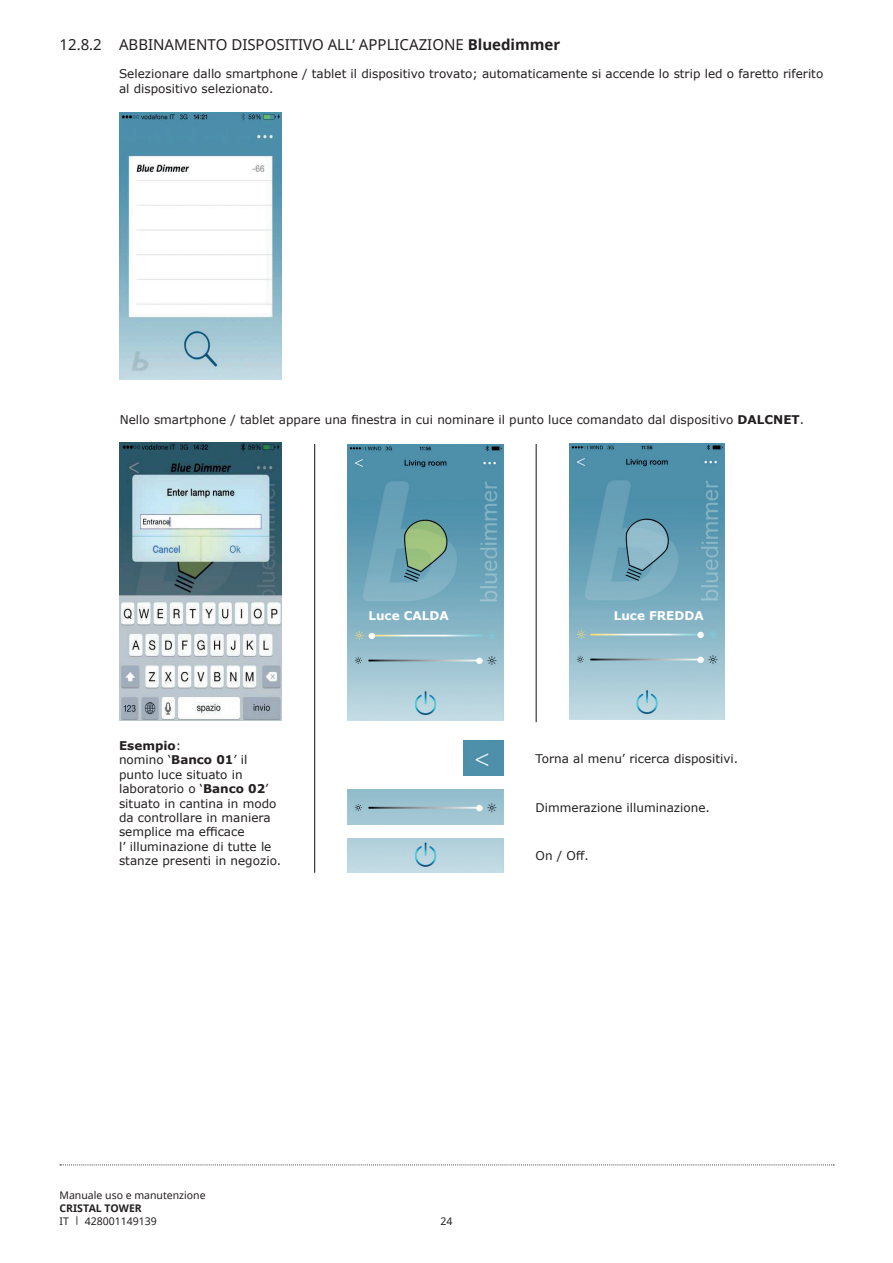
<style>
.page{position:relative;width:893px;height:1263px;background:#fff}
.page>*{position:absolute;margin:0;border:0;box-sizing:border-box;transform-origin:0 0}
.t1{font:15px "Noto Sans";color:#231f20}
.t2{font:12px/14.4px "Verdana";color:#231f20}
.t3{font:700 12px "Verdana";color:#fff}
.t4{font:10.5px "Noto Sans";color:#231f20}
.t5{font:700 10.5px "Noto Sans";color:#231f20}
.s1{font-weight:700}
</style>
<div class="page">
<svg style="left:60px;top:1164px;width:774px;height:1px"></svg>
<svg style="left:76px;top:1216px;width:2px;height:9px"></svg>
<img style="left:119px;top:113px;width:163px;height:267px">
<img style="left:120px;top:442px;width:162px;height:278px">
<img style="left:348px;top:444px;width:155px;height:276px">
<img style="left:569px;top:443px;width:156px;height:277px">
<hr style="left:314px;top:444px;width:1px;height:429px;background:#231f20">
<hr style="left:536px;top:444px;width:1px;height:278px;background:#231f20">
<img style="left:464px;top:741px;width:39px;height:35px">
<img style="left:348px;top:790px;width:155px;height:34px">
<img style="left:348px;top:838px;width:155px;height:35px">
<p class="t1" style="left:60px;top:34px;width:502px">12.8.2 ABBINAMENTO DISPOSITIVO ALL’ APPLICAZIONE <span class="s1">Bluedimmer</span></p>
<p class="t2" style="left:119px;top:66px;width:706px">Selezionare dallo smartphone / tablet il dispositivo trovato; automaticamente si accende lo strip led o faretto riferito al dispositivo selezionato.</p>
<p class="t2" style="left:120px;top:412px;width:686px">Nello smartphone / tablet appare una finestra in cui nominare il punto luce comandato dal dispositivo <span class="s1">DALCNET</span>.</p>
<p class="t2" style="left:119px;top:738px;width:164px"><span class="s1">Esempio</span>:<br>nomino ‘<span class="s1">Banco 01</span>’ il punto luce situato in laboratorio o ‘<span class="s1">Banco 02</span>’ situato in cantina in modo da controllare in maniera semplice ma efficace<br>l’ illuminazione di tutte le stanze presenti in negozio.</p>
<p class="t3" style="left:368px;top:607px;width:82px">Luce CALDA</p>
<p class="t3" style="left:614px;top:607px;width:91px">Luce FREDDA</p>
<p class="t2" style="left:536px;top:751px;width:204px">Torna al menu’ ricerca dispositivi.</p>
<p class="t2" style="left:536px;top:800px;width:176px">Dimmerazione illuminazione.</p>
<p class="t2" style="left:536px;top:848px;width:55px">On / Off.</p>
<p class="t4" style="left:60px;top:1188px;width:148px">Manuale uso e manutenzione</p>
<p class="t5" style="left:60px;top:1201px;width:84px">CRISTAL TOWER</p>
<p class="t4" style="left:60px;top:1214px;width:11px">IT</p>
<p class="t4" style="left:85px;top:1214px;width:74px">428001149139</p>
<p class="t4" style="left:440px;top:1214px;width:14px">24</p>
</div>
